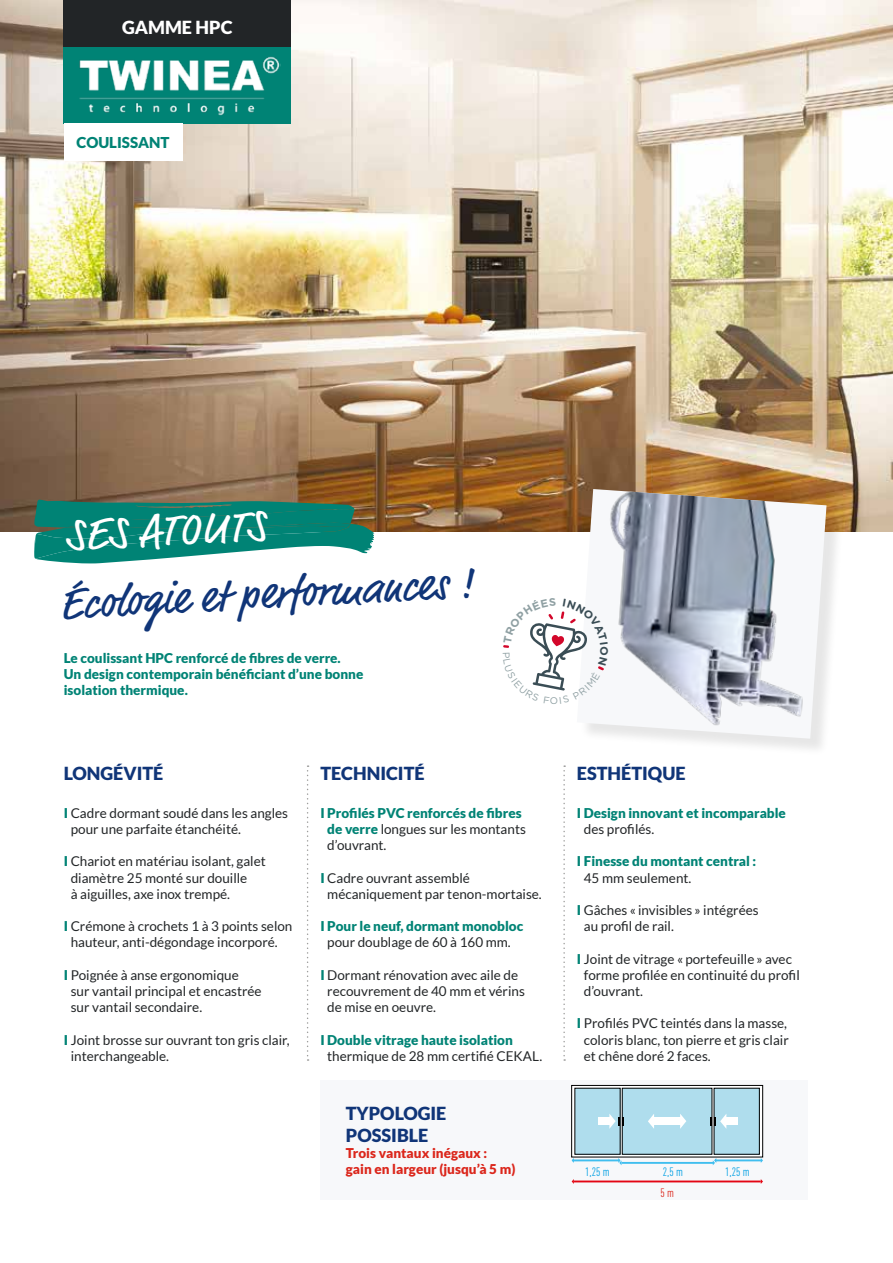
<style>
.page{position:relative;width:893px;height:1263px;background:#fff}
.page>*{position:absolute;margin:0;border:0;box-sizing:border-box;transform-origin:0 0}
.t1{font:45px "Market Pro";color:#103578}
.t2{font:45px "Market Pro";color:#fff}
.t3{font:900 18px/21.6px "Lato";color:#103578}
.t4{font:900 18px "Lato";color:#fff}
.t5{font:900 15px "Lato";color:#008375}
.t6{font:13.5px/16.2px "Lato";color:#222527}
.t7{font:900 13.5px/16.2px "Lato";color:#008375}
.t8{font:900 13.5px/16.2px "Lato";color:#db261b}
.t9{font:12px "DIN Cond";color:#009fe3}
.t10{font:12px "DIN Cond";color:#db261b}
.t11{font:9.6px "Gotham";color:#8fa0a3}
.s1{font-weight:900;color:#008375}
.s2{font-weight:400;color:#222527}
</style>
<div class="page">
<img style="left:0;top:0;width:893px;height:531px">
<div style="left:64px;top:0;width:227px;height:47px;background:#222527"></div>
<div style="left:64px;top:47px;width:227px;height:76px;background:#008375"></div>
<img style="left:79px;top:56px;width:202px;height:60px">
<svg style="left:34px;top:500px;width:340px;height:63px"></svg>
<svg style="left:307px;top:765px;width:2px;height:296px"></svg>
<svg style="left:563px;top:765px;width:2px;height:296px"></svg>
<div style="left:580px;top:491px;width:265px;height:266px;background:#000;opacity:.1"></div>
<svg style="left:577px;top:489px;width:249px;height:250px"></svg>
<img style="left:592px;top:490px;width:231px;height:248px">
<div style="left:64px;top:123px;width:118px;height:38px;background:#fff"></div>
<div style="left:320px;top:1080px;width:488px;height:120px;background:#f7f8fa"></div>
<svg style="left:574px;top:1087px;width:186px;height:68px"></svg>
<div style="left:571px;top:1085px;width:192px;height:72px;border:1px solid #000"></div>
<div style="left:575px;top:1088px;width:45px;height:66px;background:#afdded"></div>
<div style="left:622px;top:1088px;width:90px;height:66px;background:#afdded"></div>
<div style="left:714px;top:1088px;width:45px;height:66px;background:#afdded"></div>
<div style="left:714px;top:1088px;width:46px;height:66px;border:1px solid #000"></div>
<div style="left:725px;top:1117px;width:13px;height:8px;background:#fff"></div>
<div style="left:598px;top:1117px;width:12px;height:8px;background:#fff"></div>
<hr style="left:573px;top:1159px;width:46px;height:2px;background:#40beef">
<hr style="left:715px;top:1159px;width:47px;height:2px;background:#40beef">
<svg style="left:618px;top:1158px;width:3px;height:7px"></svg>
<hr style="left:621px;top:1162px;width:93px;height:2px;background:#40beef">
<hr style="left:574px;top:1180px;width:187px;height:2px;background:#e30613">
<svg style="left:710px;top:1114px;width:16px;height:15px"></svg>
<svg style="left:609px;top:1114px;width:15px;height:15px"></svg>
<svg style="left:648px;top:1114px;width:6px;height:15px"></svg>
<div style="left:653px;top:1117px;width:28px;height:8px;background:#fff"></div>
<svg style="left:680px;top:1114px;width:6px;height:15px"></svg>
<svg style="left:503px;top:598px;width:105px;height:106px"></svg>
<h2 class="t4" style="left:122px;top:17px;width:112px">GAMME HPC</h2>
<p class="t5" style="left:77px;top:134px;width:94px">COULISSANT</p>
<h1 class="t2" style="left:63px;top:505px;width:202px;rotate:-3deg">SES ATOUTS</h1>
<h1 class="t1" style="left:58px;top:574px;width:415px;rotate:-3deg">Écologie et performances !</h1>
<p class="t7" style="left:64px;top:649px;width:301px">Le coulissant HPC renforcé de fibres de verre.<br>Un design contemporain bénéficiant d’une bonne isolation thermique.</p>
<p class="t11" style="left:550px;top:694px;width:10px">O</p>
<h2 class="t3" style="left:64px;top:762px;width:101px">LONGÉVITÉ</h2>
<p class="t6" style="left:71px;top:805px;width:219px;text-indent:-7px"><span class="s1">I</span> Cadre dormant soudé dans les angles pour une parfaite étanchéité.</p>
<p class="t6" style="left:71px;top:853px;width:197px;text-indent:-7px"><span class="s1">I</span> Chariot en matériau isolant, galet diamètre 25 monté sur douille<br>à aiguilles, axe inox trempé.</p>
<p class="t6" style="left:64px;top:918px;width:230px;text-align:center"><span class="s1">I</span> Crémone à crochets 1 à 3 points selon hauteur, anti-dégondage incorporé.</p>
<p class="t6" style="left:71px;top:967px;width:192px;text-indent:-7px"><span class="s1">I</span> Poignée à anse ergonomique<br>sur vantail principal et encastrée sur vantail secondaire.</p>
<p class="t6" style="left:71px;top:1031px;width:220px;text-indent:-7px"><span class="s1">I</span> Joint brosse sur ouvrant ton gris clair, interchangeable.</p>
<h2 class="t3" style="left:320px;top:762px;width:106px">TECHNICITÉ</h2>
<p class="t7" style="left:327px;top:804px;width:200px;text-indent:-7px">I Profilés PVC renforcés de fibres de verre <span class="s2">longues sur les montants d’ouvrant.</span></p>
<p class="t6" style="left:327px;top:869px;width:216px;text-indent:-7px"><span class="s1">I</span> Cadre ouvrant assemblé mécaniquement par tenon-mortaise.</p>
<p class="t7" style="left:320px;top:918px;width:204px">I Pour le neuf, dormant monobloc</p>
<p class="t6" style="left:327px;top:934px;width:185px">pour doublage de 60 à 160 mm.</p>
<p class="t6" style="left:327px;top:967px;width:199px;text-indent:-7px"><span class="s1">I</span> Dormant rénovation avec aile de recouvrement de 40 mm et vérins de mise en oeuvre.</p>
<p class="t7" style="left:320px;top:1031px;width:194px">I Double vitrage haute isolation</p>
<p class="t6" style="left:327px;top:1048px;width:216px">thermique de 28 mm certifié CEKAL.</p>
<h2 class="t3" style="left:346px;top:1102px;width:102px">TYPOLOGIE<br>POSSIBLE</h2>
<p class="t8" style="left:346px;top:1144px;width:171px">Trois vantaux inégaux : gain en largeur (jusqu’à 5 m)</p>
<h2 class="t3" style="left:577px;top:762px;width:110px">ESTHÉTIQUE</h2>
<p class="t7" style="left:577px;top:804px;width:211px">I Design innovant et incomparable</p>
<p class="t6" style="left:584px;top:821px;width:72px">des profilés.</p>
<p class="t7" style="left:577px;top:853px;width:181px">I Finesse du montant central :</p>
<p class="t6" style="left:584px;top:869px;width:109px">45 mm seulement.</p>
<p class="t6" style="left:584px;top:902px;width:176px;text-indent:-7px"><span class="s1">I</span> Gâches « invisibles » intégrées au profil de rail.</p>
<p class="t6" style="left:584px;top:950px;width:217px;text-indent:-7px"><span class="s1">I</span> Joint de vitrage « portefeuille » avec forme profilée en continuité du profil d’ouvrant.</p>
<p class="t6" style="left:584px;top:1015px;width:206px;text-indent:-7px"><span class="s1">I</span> Profilés PVC teintés dans la masse, coloris blanc, ton pierre et gris clair et chêne doré 2 faces.</p>
<p class="t9" style="left:585px;top:1164px;width:26px">1,25 m</p>
<p class="t9" style="left:663px;top:1164px;width:22px">2,5 m</p>
<p class="t9" style="left:725px;top:1164px;width:26px">1,25 m</p>
<p class="t10" style="left:661px;top:1185px;width:15px">5 m</p>
</div>
